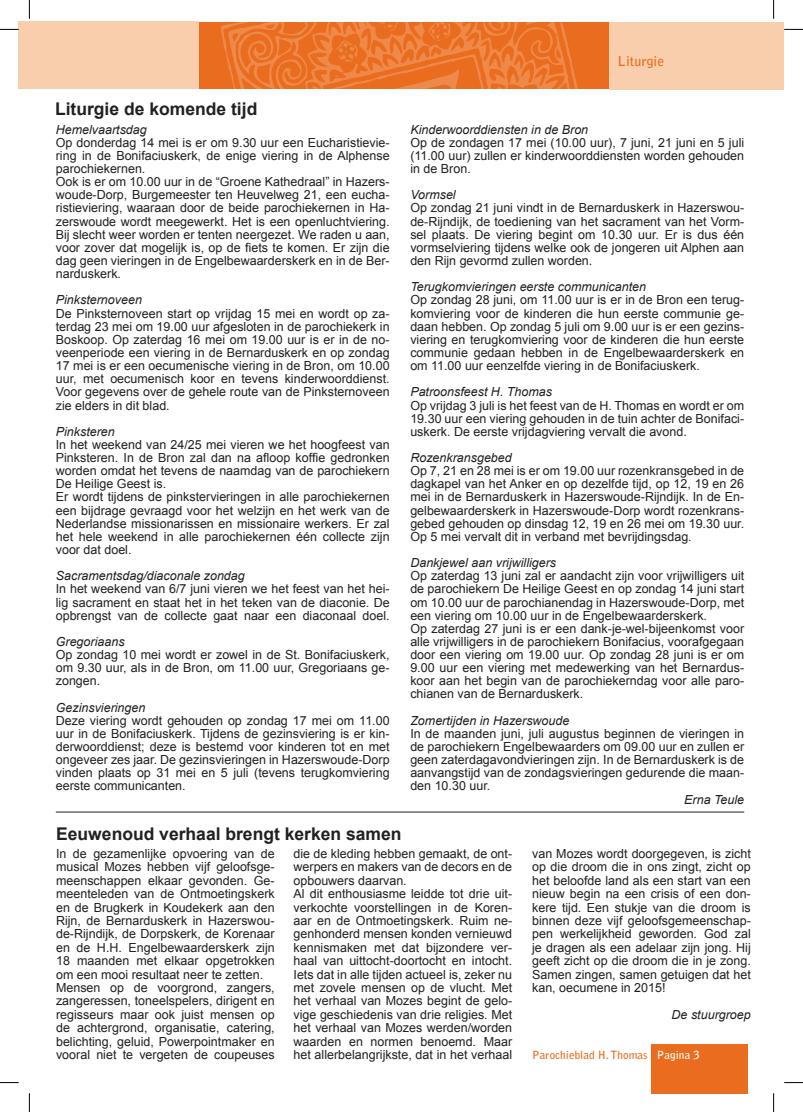
<style>
.page{position:relative;width:803px;height:1112px;background:#fff}
.page>*{position:absolute;margin:0;border:0;box-sizing:border-box;transform-origin:0 0}
.t1{font:700 17.5px "Arial";color:#231f20}
.t2{font:700 13.75px "Bell Gothic Std";color:#ea6d1f}
.t3{font:12.5px/13.1px "Arial";color:#231f20;text-align:justify}
.t4{font:italic 12.5px "Arial";color:#231f20}
.t5{font:700 11.25px "Bell Gothic Std";color:#ea6d1f}
.s1{color:#fff}
</style>
<div class="page">
<div style="left:19px;top:22px;width:180px;height:67px;background:#f9cead"></div>
<div style="left:199px;top:22px;width:410px;height:67px;background:#ea6d1f"></div>
<div style="left:609px;top:22px;width:175px;height:68px;background:#f9cead"></div>
<svg style="left:221px;top:22px;width:357px;height:67px"></svg>
<div style="left:652px;top:1043px;width:96px;height:49px;background:#ea6d1f"></div>
<hr style="left:56px;top:811px;width:688px;height:1px;background:#231f20">
<svg style="left:0;top:29px;width:19px;height:1px"></svg>
<svg style="left:784px;top:29px;width:19px;height:1px"></svg>
<svg style="left:0;top:1082px;width:19px;height:1px"></svg>
<svg style="left:784px;top:1082px;width:19px;height:1px"></svg>
<svg style="left:29px;top:0;width:1px;height:19px"></svg>
<svg style="left:29px;top:1093px;width:1px;height:18px"></svg>
<svg style="left:773px;top:0;width:1px;height:19px"></svg>
<svg style="left:773px;top:1093px;width:1px;height:18px"></svg>
<p class="t2" style="left:618px;top:53px;width:48px">Liturgie</p>
<h1 class="t1" style="left:55px;top:96px;width:204px">Liturgie de komende tijd</h1>
<p class="t4" style="left:56px;top:121px;width:92px">Hemelvaartsdag</p>
<p class="t3" style="left:56px;top:136px;width:335px;text-align:left">Op donderdag 14 mei is er om 9.30 uur een Eucharistievie&shy;ring in de Bonifaciuskerk, de enige viering in de Alphense parochiekernen.<br>Ook is er om 10.00 uur in de “Groene Kathedraal” in Hazers&shy;woude-Dorp, Burgemeester ten Heuvelweg 21, een eucha&shy;ristieviering, waaraan door de beide parochiekernen in Ha&shy;zerswoude wordt meegewerkt. Het is een openluchtviering.<br>Bij slecht weer worden er tenten neergezet. We raden u aan, voor zover dat mogelijk is, op de fiets te komen. Er zijn die dag geen vieringen in de Engelbewaarderskerk en in de Ber&shy;narduskerk.</p>
<p class="t4" style="left:56px;top:292px;width:88px">Pinksternoveen</p>
<p class="t3" style="left:56px;top:306px;width:335px">De Pinksternoveen start op vrijdag 15 mei en wordt op za&shy;terdag 23 mei om 19.00 uur afgesloten in de parochiekerk in Boskoop. Op zaterdag 16 mei om 19.00 uur is er in de no&shy;veenperiode een viering in de Bernarduskerk en op zondag 17 mei is er een oecumenische viering in de Bron, om 10.00 uur, met oecumenisch koor en tevens kinderwoorddienst.<br>Voor gegevens over de gehele route van de Pinksternoveen zie elders in dit blad.</p>
<p class="t4" style="left:56px;top:423px;width:61px">Pinksteren</p>
<p class="t3" style="left:56px;top:438px;width:335px;text-align:left">In het weekend van 24/25 mei vieren we het hoogfeest van Pinksteren. In de Bron zal dan na afloop koffie gedronken worden omdat het tevens de naamdag van de parochiekern De Heilige Geest is.<br>Er wordt tijdens de pinkstervieringen in alle parochiekernen een bijdrage gevraagd voor het welzijn en het werk van de Nederlandse missionarissen en missionaire werkers. Er zal het hele weekend in alle parochiekernen één collecte zijn voor dat doel.</p>
<p class="t4" style="left:56px;top:567px;width:190px">Sacramentsdag/diaconale zondag</p>
<p class="t3" style="left:56px;top:582px;width:335px">In het weekend van 6/7 juni vieren we het feest van het hei&shy;lig sacrament en staat het in het teken van de diaconie. De opbrengst van de collecte gaat naar een diaconaal doel.</p>
<p class="t4" style="left:56px;top:633px;width:70px">Gregoriaans</p>
<p class="t3" style="left:56px;top:648px;width:335px">Op zondag 10 mei wordt er zowel in de St. Bonifaciuskerk, om 9.30 uur, als in de Bron, om 11.00 uur, Gregoriaans ge&shy;zongen.</p>
<p class="t4" style="left:56px;top:699px;width:91px">Gezinsvieringen</p>
<p class="t3" style="left:56px;top:713px;width:335px">Deze viering wordt gehouden op zondag 17 mei om 11.00 uur in de Bonifaciuskerk. Tijdens de gezinsviering is er kin&shy;derwoorddienst; deze is bestemd voor kinderen tot en met ongeveer zes jaar. De gezinsvieringen in Hazerswoude-Dorp vinden plaats op 31 mei en 5 juli (tevens terugkomviering eerste communicanten.</p>
<h1 class="t1" style="left:56px;top:820px;width:347px">Eeuwenoud verhaal brengt kerken samen</h1>
<p class="t4" style="left:410px;top:121px;width:179px">Kinderwoorddiensten in de Bron</p>
<p class="t3" style="left:410px;top:136px;width:335px">Op de zondagen 17 mei (10.00 uur), 7 juni, 21 juni en 5 juli (11.00 uur) zullen er kinderwoorddiensten worden gehouden in de Bron.</p>
<p class="t4" style="left:410px;top:187px;width:47px">Vormsel</p>
<p class="t3" style="left:410px;top:201px;width:335px">Op zondag 21 juni vindt in de Bernarduskerk in Hazerswou&shy;de-Rijndijk, de toediening van het sacrament van het Vorm&shy;sel plaats. De viering begint om 10.30 uur. Er is dus één vormselviering tijdens welke ook de jongeren uit Alphen aan den Rijn gevormd zullen worden.</p>
<p class="t4" style="left:410px;top:279px;width:237px">Terugkomvieringen eerste communicanten</p>
<p class="t3" style="left:410px;top:293px;width:335px">Op zondag 28 juni, om 11.00 uur is er in de Bron een terug&shy;komviering voor de kinderen die hun eerste communie ge&shy;daan hebben. Op zondag 5 juli om 9.00 uur is er een gezins&shy;viering en terugkomviering voor de kinderen die hun eerste communie gedaan hebben in de Engelbewaarderskerk en om 11.00 uur eenzelfde viering in de Bonifaciuskerk.</p>
<p class="t4" style="left:410px;top:384px;width:143px">Patroonsfeest H. Thomas</p>
<p class="t3" style="left:410px;top:398px;width:335px">Op vrijdag 3 juli is het feest van de H. Thomas en wordt er om 19.30 uur een viering gehouden in de tuin achter de Bonifaci&shy;uskerk. De eerste vrijdagviering vervalt die avond.</p>
<p class="t4" style="left:410px;top:449px;width:103px">Rozenkransgebed</p>
<p class="t3" style="left:410px;top:464px;width:335px">Op 7, 21 en 28 mei is er om 19.00 uur rozenkransgebed in de dagkapel van het Anker en op dezelfde tijd, op 12, 19 en 26 mei in de Bernarduskerk in Hazerswoude-Rijndijk. In de En&shy;gelbewaarderskerk in Hazerswoude-Dorp wordt rozenkrans&shy;gebed gehouden op dinsdag 12, 19 en 26 mei om 19.30 uur.<br>Op 5 mei vervalt dit in verband met bevrijdingsdag.</p>
<p class="t4" style="left:410px;top:554px;width:147px">Dankjewel aan vrijwilligers</p>
<p class="t3" style="left:410px;top:569px;width:335px;text-align:left">Op zaterdag 13 juni zal er aandacht zijn voor vrijwilligers uit de parochiekern De Heilige Geest en op zondag 14 juni start om 10.00 uur de parochianendag in Hazerswoude-Dorp, met een viering om 10.00 uur in de Engelbewaarderskerk.<br>Op zaterdag 27 juni is er een dank-je-wel-bijeenkomst voor alle vrijwilligers in de parochiekern Bonifacius, voorafgegaan door een viering om 19.00 uur. Op zondag 28 juni is er om 9.00 uur een viering met medewerking van het Bernardus&shy;koor aan het begin van de parochiekerndag voor alle paro&shy;chianen van de Bernarduskerk.</p>
<p class="t4" style="left:410px;top:712px;width:161px">Zomertijden in Hazerswoude</p>
<p class="t3" style="left:410px;top:726px;width:335px">In de maanden juni, juli augustus beginnen de vieringen in de parochiekern Engelbewaarders om 09.00 uur en zullen er geen zaterdagavondvieringen zijn. In de Bernarduskerk is de aanvangstijd van de zondagsvieringen gedurende die maan&shy;den 10.30 uur.</p>
<p class="t4" style="left:684px;top:790px;width:61px">Erna Teule</p>
<p class="t3" style="left:56px;top:846px;width:220px;text-align:left">In de gezamenlijke opvoering van de musical Mozes hebben vijf geloofsge&shy;meenschappen elkaar gevonden. Ge&shy;meenteleden van de Ontmoetingskerk en de Brugkerk in Koudekerk aan den Rijn, de Bernarduskerk in Hazerswou&shy;de-Rijndijk, de Dorpskerk, de Korenaar en de H.H. Engelbewaarderskerk zijn 18 maanden met elkaar opgetrokken om een mooi resultaat neer te zetten.<br>Mensen op de voorgrond, zangers, zangeressen, toneelspelers, dirigent en regisseurs maar ook juist mensen op de achtergrond, organisatie, catering, belichting, geluid, Powerpointmaker en vooral niet te vergeten de coupeuses</p>
<p class="t3" style="left:293px;top:846px;width:220px;text-align:left">die de kleding hebben gemaakt, de ont&shy;werpers en makers van de decors en de opbouwers daarvan.<br>Al dit enthousiasme leidde tot drie uit&shy;verkochte voorstellingen in de Koren&shy;aar en de Ontmoetingskerk. Ruim ne&shy;genhonderd mensen konden vernieuwd kennismaken met dat bijzondere ver&shy;haal van uittocht-doortocht en intocht.<br>Iets dat in alle tijden actueel is, zeker nu met zovele mensen op de vlucht. Met het verhaal van Mozes begint de gelo&shy;vige geschiedenis van drie religies. Met het verhaal van Mozes werden/worden waarden en normen benoemd. Maar het allerbelangrijkste, dat in het verhaal</p>
<p class="t3" style="left:532px;top:846px;width:220px">van Mozes wordt doorgegeven, is zicht op die droom die in ons zingt, zicht op het beloofde land als een start van een nieuw begin na een crisis of een don&shy;kere tijd. Een stukje van die droom is binnen deze vijf geloofsgemeenschap&shy;pen werkelijkheid geworden. God zal je dragen als een adelaar zijn jong. Hij geeft zicht op die droom die in je zong.<br>Samen zingen, samen getuigen dat het kan, oecumene in 2015!</p>
<p class="t4" style="left:672px;top:1006px;width:81px">De stuurgroep</p>
<p class="t5" style="left:532px;top:1047px;width:169px">Parochieblad H. Thomas <span class="s1">Pagina 3</span></p>
</div>
